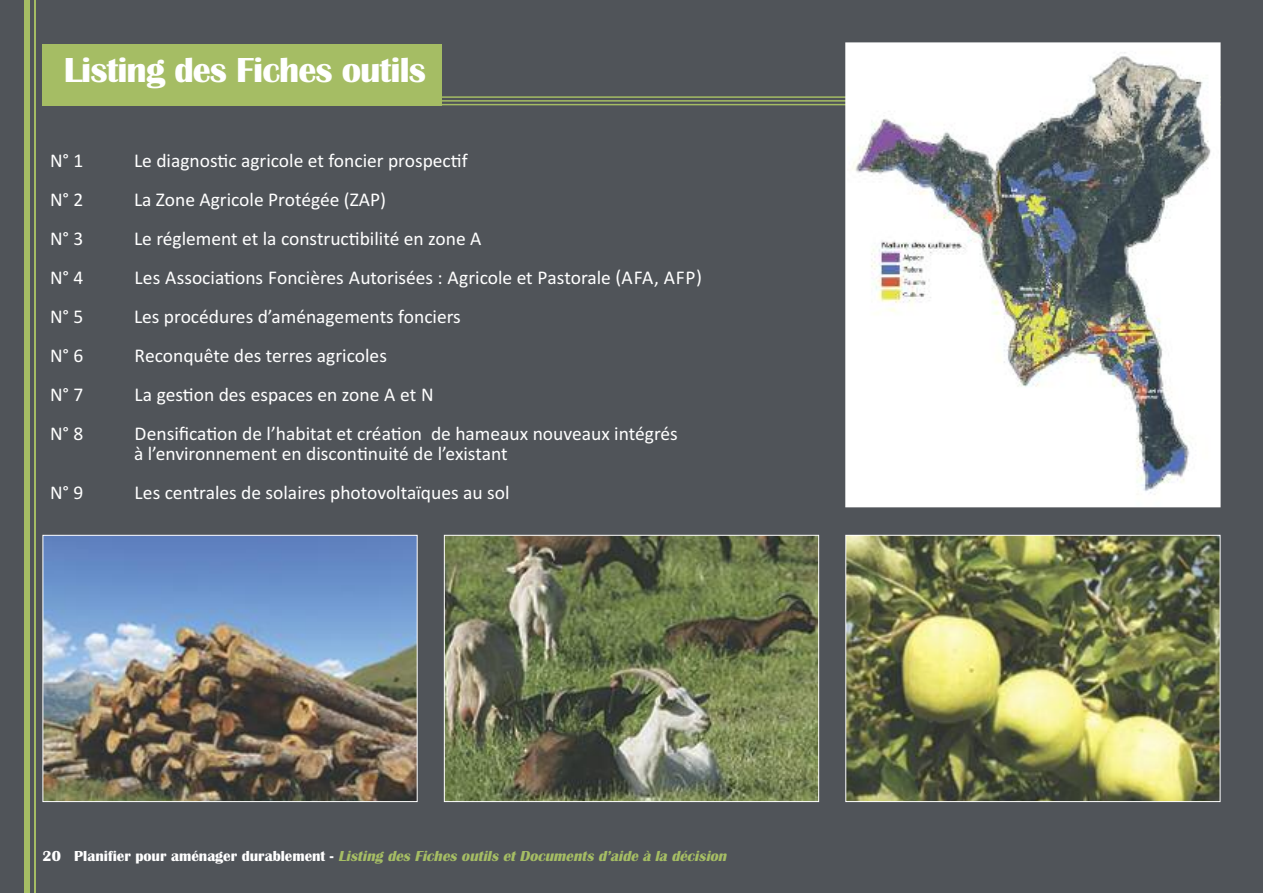
<style>
.page{position:relative;width:1263px;height:893px;background:#505459}
.page>*{position:absolute;margin:0;border:0;box-sizing:border-box;transform-origin:0 0}
.t1{font:700 36px "Britannic";letter-spacing:-.025em;color:#fff}
.t2{font:19.5px/19.5px "Calibri";color:#fff}
.t3{font:italic 700 15px "Britannic";color:#a5bd64}
.s1{font-style:normal;color:#fff}
</style>
<div class="page">
<div style="left:43px;top:44px;width:399px;height:61px;background:#a5bd64"></div>
<hr style="left:380px;top:104px;width:840px;height:1px;background:#a5bd64">
<hr style="left:380px;top:100px;width:840px;height:2px;background:#a5bd64">
<hr style="left:380px;top:96px;width:840px;height:2px;background:#a5bd64">
<hr style="left:34px;top:0;width:2px;height:893px;background:#a5bd64">
<div style="left:24px;top:0;width:6px;height:893px;background:#a5bd64"></div>
<img style="left:847px;top:537px;width:371px;height:263px">
<div style="left:845px;top:535px;width:375px;height:267px;border:1px solid #fff"></div>
<img style="left:848px;top:45px;width:370px;height:460px">
<img style="left:446px;top:537px;width:371px;height:263px">
<div style="left:444px;top:535px;width:375px;height:267px;border:1px solid #fff"></div>
<img style="left:45px;top:537px;width:371px;height:263px">
<div style="left:43px;top:535px;width:375px;height:267px;border:1px solid #fff"></div>
<h1 class="t1" style="left:64px;top:48px;width:364px">Listing des Fiches outils</h1>
<p class="t2" style="left:50px;top:151px;width:35px">N° 1</p>
<p class="t2" style="left:134px;top:151px;width:335px">Le diagnostic agricole et foncier prospectif</p>
<p class="t2" style="left:50px;top:190px;width:35px">N° 2</p>
<p class="t2" style="left:134px;top:190px;width:254px">La Zone Agricole Protégée (ZAP)</p>
<p class="t2" style="left:50px;top:229px;width:35px">N° 3</p>
<p class="t2" style="left:134px;top:229px;width:349px">Le réglement et la constructibilité en zone A</p>
<p class="t2" style="left:50px;top:268px;width:35px">N° 4</p>
<p class="t2" style="left:134px;top:268px;width:569px">Les Associations Foncières Autorisées : Agricole et Pastorale (AFA, AFP)</p>
<p class="t2" style="left:50px;top:307px;width:35px">N° 5</p>
<p class="t2" style="left:134px;top:307px;width:328px">Les procédures d’aménagements fonciers</p>
<p class="t2" style="left:50px;top:346px;width:35px">N° 6</p>
<p class="t2" style="left:134px;top:346px;width:254px">Reconquête des terres agricoles</p>
<p class="t2" style="left:50px;top:385px;width:35px">N° 7</p>
<p class="t2" style="left:134px;top:385px;width:301px">La gestion des espaces en zone A et N</p>
<p class="t2" style="left:50px;top:424px;width:35px">N° 8</p>
<p class="t2" style="left:134px;top:424px;width:545px">Densification de l’habitat et création de hameaux nouveaux intégrés à l’environnement en discontinuité de l’existant</p>
<p class="t2" style="left:50px;top:482px;width:35px">N° 9</p>
<p class="t2" style="left:134px;top:482px;width:377px">Les centrales de solaires photovoltaïques au sol</p>
<p class="t3" style="left:43px;top:847px;width:689px"><span class="s1">20 Planifier pour aménager durablement -</span> ListingdesFichesoutilsetDocumentsd’aideàladécision</p>
</div>
